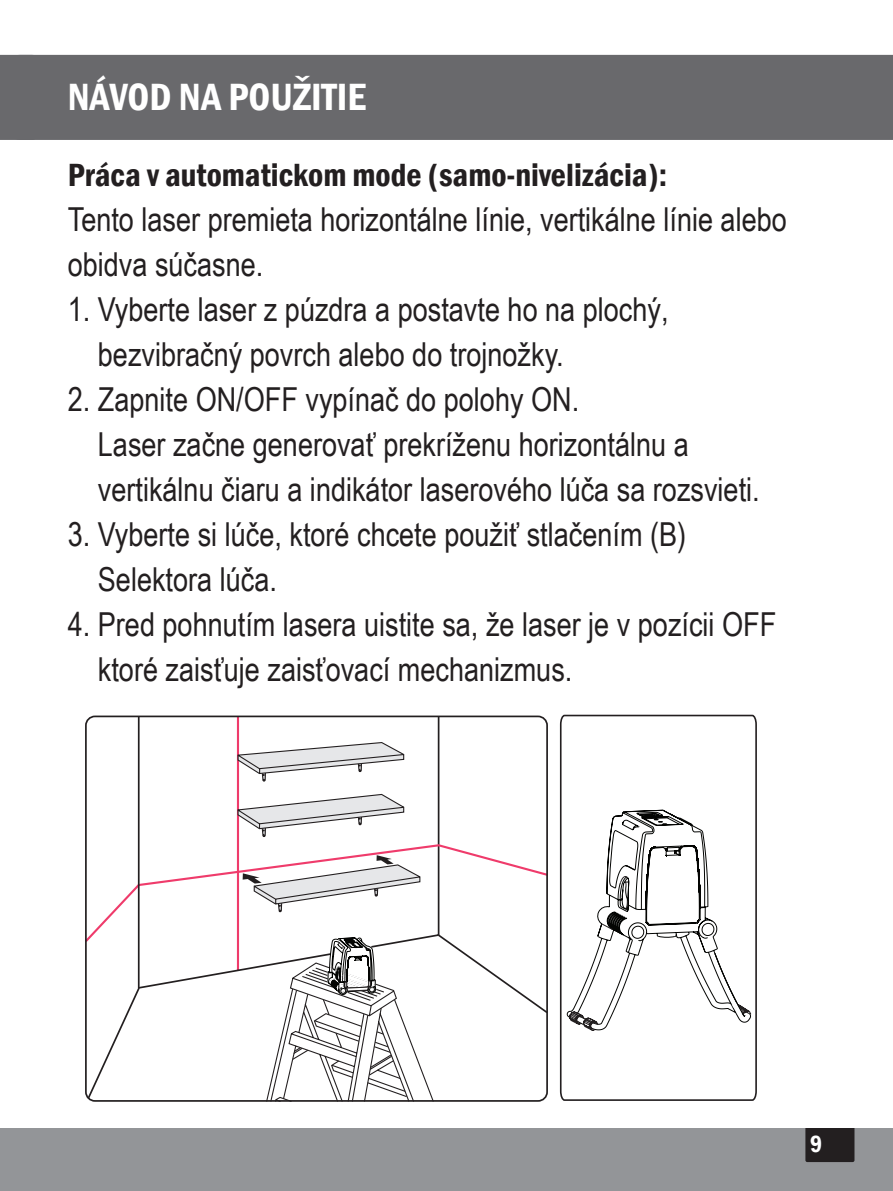
<style>
.page{position:relative;width:893px;height:1191px;background:#fff}
.page>*{position:absolute;margin:0;border:0;box-sizing:border-box;transform-origin:0 0}
.t1{font:600 condensed 39px "Franklin Gothic";color:#fff}
.t2{font:33px/45px "Arial Narrow";color:#231f20}
.t3{font:600 condensed 33px "Franklin Gothic";color:#231f20}
.t4{font:600 condensed 24px "Franklin Gothic";color:#fff}
</style>
<div class="page">
<div style="left:0;top:1128px;width:893px;height:63px;background:#939598"></div>
<div style="left:805px;top:1128px;width:49px;height:34px;background:#231f20"></div>
<svg style="left:0;top:55px;width:9px;height:85px"></svg>
<div style="left:9px;top:55px;width:884px;height:85px;background:#69696c"></div>
<svg style="left:86px;top:944px;width:462px;height:156px"></svg>
<svg style="left:137px;top:718px;width:303px;height:271px"></svg>
<svg style="left:88px;top:843px;width:457px;height:101px"></svg>
<hr style="left:138px;top:716px;width:2px;height:272px;background:#231f20">
<svg style="left:236px;top:793px;width:169px;height:44px"></svg>
<svg style="left:243px;top:855px;width:178px;height:58px"></svg>
<div style="left:85px;top:715px;width:463px;height:386px;border:2px solid #231f20;border-radius:9px"></div>
<svg style="left:265px;top:935px;width:170px;height:167px"></svg>
<svg style="left:559px;top:714px;width:198px;height:387px"></svg>
<svg style="left:567px;top:809px;width:184px;height:222px"></svg>
<p class="t1" style="left:68px;top:71px;width:300px">NÁVOD NA POUŽITIE</p>
<p class="t3" style="left:68px;top:152px;width:601px">Práca v automatickom mode (samo-nivelizácia):</p>
<p class="t2" style="left:68px;top:195px;width:720px">Tento laser premieta horizontálne línie, vertikálne línie alebo obidva súčasne.</p>
<p class="t2" style="left:98px;top:285px;width:572px;text-indent:-30px">1. Vyberte laser z púzdra a postavte ho na plochý, bezvibračný povrch alebo do trojnožky.</p>
<p class="t2" style="left:98px;top:375px;width:663px;text-indent:-30px">2. Zapnite ON/OFF vypínač do polohy ON.<br>Laser začne generovať prekríženu horizontálnu a vertikálnu čiaru a indikátor laserového lúča sa rozsvieti.</p>
<p class="t2" style="left:98px;top:510px;width:590px;text-indent:-30px">3. Vyberte si lúče, ktoré chcete použiť stlačením (B)<br>Selektora lúča.</p>
<p class="t2" style="left:98px;top:600px;width:680px;text-indent:-30px">4. Pred pohnutím lasera uistite sa, že laser je v pozícii OFF ktoré zaisťuje zaisťovací mechanizmus.</p>
<p class="t4" style="left:810px;top:1127px;width:14px">9</p>
</div>
